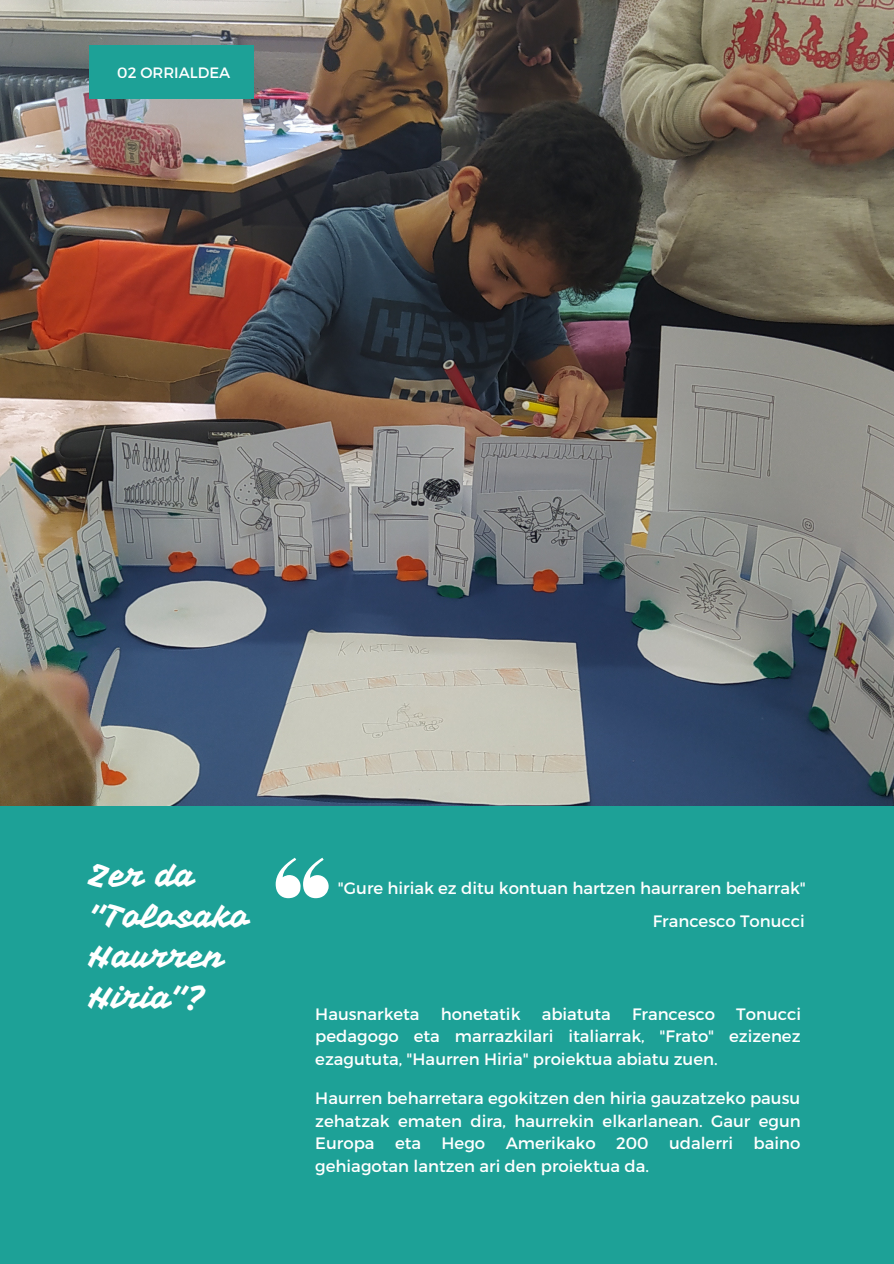
<style>
.page{position:relative;width:894px;height:1264px;background:#fff}
.page>*{position:absolute;margin:0;border:0;box-sizing:border-box;transform-origin:0 0}
.t1{font:31.5px "Vampiro One";color:#fff}
.t2{font:16.5px/22.5px "Montserrat";color:#fff;text-align:justify}
.t3{font:15px "Montserrat";color:#fff}
</style>
<div class="page">
<img style="left:0;top:0;width:893px;height:806px">
<div style="left:0;top:806px;width:893px;height:457px;background:#1da197"></div>
<div style="left:89px;top:45px;width:165px;height:53px;background:#1da197"></div>
<svg style="left:275px;top:857px;width:53px;height:41px"></svg>
<p class="t3" style="left:117px;top:63px;width:114px">02 ORRIALDEA</p>
<p class="t1" style="left:89px;top:856px;width:107px">Zer da</p>
<p class="t1" style="left:89px;top:896px;width:162px">"Tolosako</p>
<p class="t1" style="left:89px;top:937px;width:136px">Haurren</p>
<p class="t1" style="left:89px;top:977px;width:118px">Hiria"?</p>
<p class="t2" style="left:338px;top:875px;width:469px">"Gure hiriak ez ditu kontuan hartzen haurraren beharrak"</p>
<p class="t2" style="left:652px;top:909px;width:154px">Francesco Tonucci</p>
<p class="t2" style="left:315px;top:1001px;width:487px;text-indent:421px">Tonucci pedagogo eta marrazkilari italiarrak, "Frato" ezizenez ezagututa, "Haurren Hiria" proiektua abiatu zuen.</p>
<p class="t2" style="left:315px;top:1086px;width:487px">Haurren beharretara egokitzen den hiria gauzatzeko pausu zehatzak ematen dira, haurrekin elkarlanean. Gaur egun Europa eta Hego Amerikako 200 udalerri baino gehiagotan lantzen ari den proiektua da.</p>
<p class="t2" style="left:315px;top:1001px;width:106px">Hausnarketa</p>
<p class="t2" style="left:440px;top:1001px;width:81px">honetatik</p>
<p class="t2" style="left:541px;top:1001px;width:71px">abiatuta</p>
<p class="t2" style="left:631px;top:1001px;width:84px">Francesco</p>
</div>
